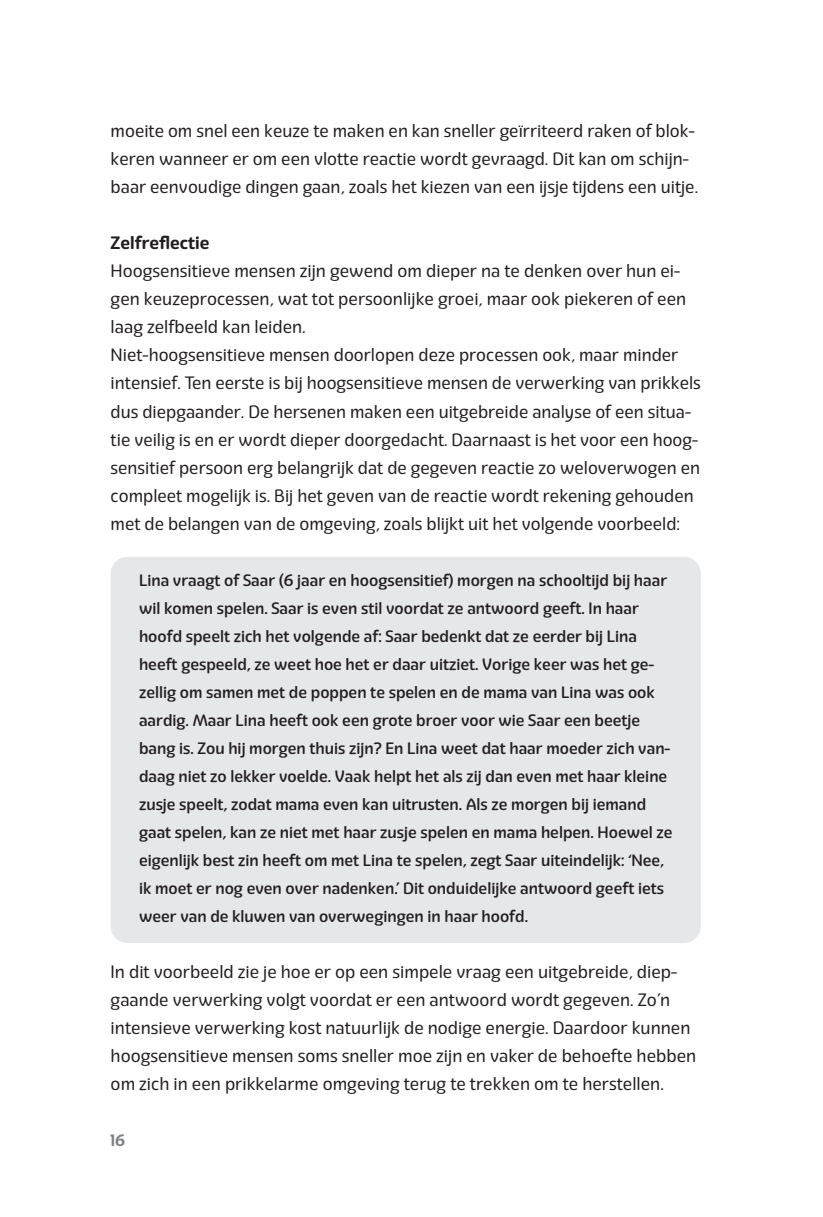
<style>
.page{position:relative;width:823px;height:1217px;background:#fff}
.page>*{position:absolute;margin:0;border:0;box-sizing:border-box;transform-origin:0 0}
.t1{font:17.4px/28px "Eigerdals";color:#231f20}
.t2{font:700 17.4px "Eigerdals";color:#231f20}
.t3{font:500 16px/28px "Eigerdals";color:#231f20}
.t4{font:700 16px "Eigerdals";color:#808285}
</style>
<div class="page">
<div style="left:111px;top:556px;width:589px;height:386px;background:#e6e7e9;border-radius:17px"></div>
<p class="t1" style="left:111px;top:117px;width:588px">moeite om snel een keuze te maken en kan sneller geïrriteerd raken of blok&shy;keren wanneer er om een vlotte reactie wordt gevraagd. Dit kan om schijn&shy;baar eenvoudige dingen gaan, zoals het kiezen van een ijsje tijdens een uitje.</p>
<p class="t2" style="left:111px;top:233px;width:100px">Zelfreflectie</p>
<p class="t1" style="left:111px;top:257px;width:591px">Hoogsensitieve mensen zijn gewend om dieper na te denken over hun ei&shy;gen keuzeprocessen, wat tot persoonlijke groei, maar ook piekeren of een laag zelfbeeld kan leiden.<br>Niet-hoogsensitieve mensen doorlopen deze processen ook, maar minder intensief. Ten eerste is bij hoogsensitieve mensen de verwerking van prikkels dus diepgaander. De hersenen maken een uitgebreide analyse of een situa&shy;tie veilig is en er wordt dieper doorgedacht. Daarnaast is het voor een hoog&shy;sensitief persoon erg belangrijk dat de gegeven reactie zo weloverwogen en compleet mogelijk is. Bij het geven van de reactie wordt rekening gehouden met de belangen van de omgeving, zoals blijkt uit het volgende voorbeeld:</p>
<p class="t3" style="left:139px;top:566px;width:534px">Lina vraagt of Saar (6 jaar en hoogsensitief) morgen na schooltijd bij haar wil komen spelen. Saar is even stil voordat ze antwoord geeft. In haar hoofd speelt zich het volgende af: Saar bedenkt dat ze eerder bij Lina heeft gespeeld, ze weet hoe het er daar uitziet. Vorige keer was het ge&shy;zellig om samen met de poppen te spelen en de mama van Lina was ook aardig. Maar Lina heeft ook een grote broer voor wie Saar een beetje bang is. Zou hij morgen thuis zijn? En Lina weet dat haar moeder zich van&shy;daag niet zo lekker voelde. Vaak helpt het als zij dan even met haar kleine zusje speelt, zodat mama even kan uitrusten. Als ze morgen bij iemand gaat spelen, kan ze niet met haar zusje spelen en mama helpen. Hoewel ze eigenlijk best zin heeft om met Lina te spelen, zegt Saar uiteindelijk: ‘Nee, ik moet er nog even over nadenken.’ Dit onduidelijke antwoord geeft iets weer van de kluwen van overwegingen in haar hoofd.</p>
<p class="t1" style="left:111px;top:957px;width:586px">In dit voorbeeld zie je hoe er op een simpele vraag een uitgebreide, diep&shy;gaande verwerking volgt voordat er een antwoord wordt gegeven. Zo’n intensieve verwerking kost natuurlijk de nodige energie. Daardoor kunnen hoogsensitieve mensen soms sneller moe zijn en vaker de behoefte hebben om zich in een prikkelarme omgeving terug te trekken om te herstellen.</p>
<p class="t4" style="left:111px;top:1130px;width:16px">16</p>
</div>
